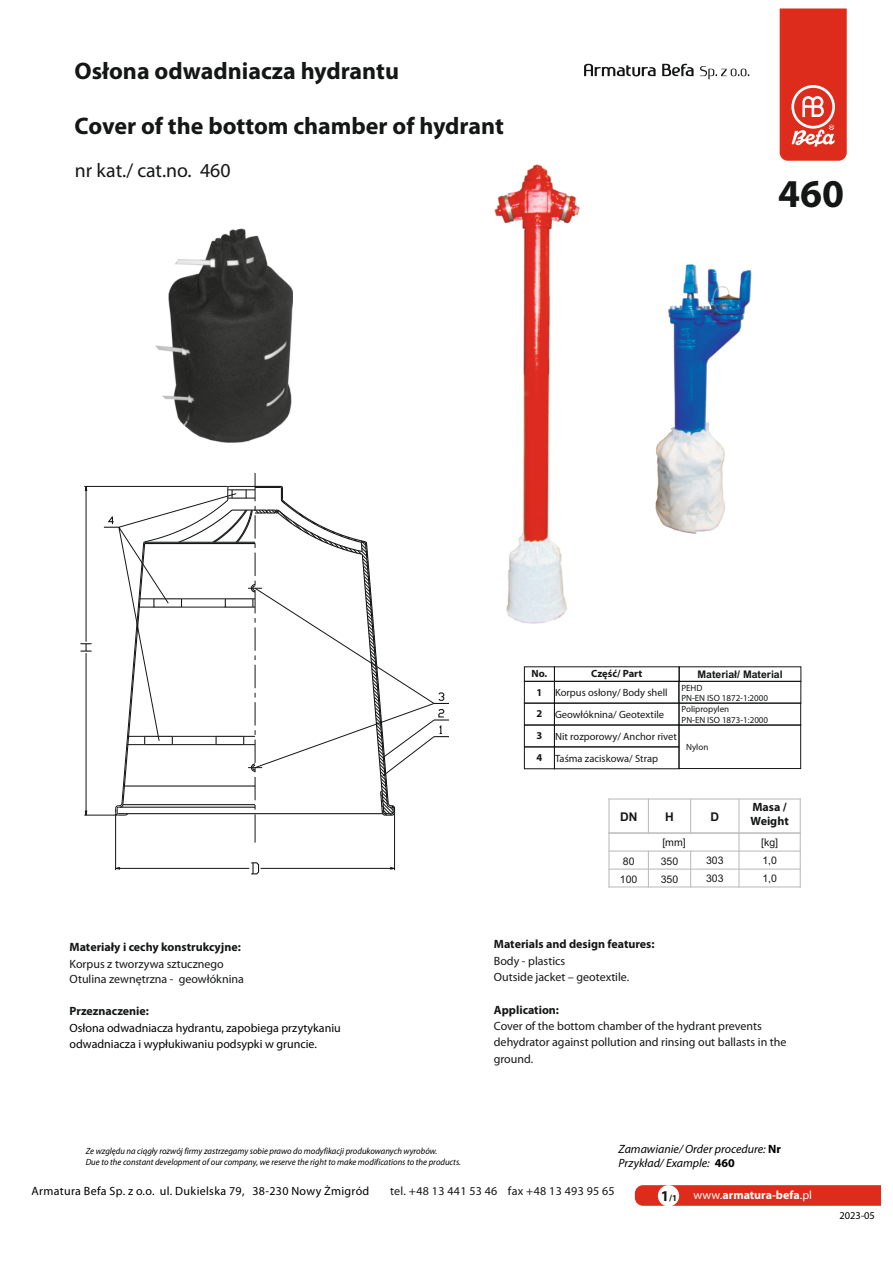
<style>
.page{position:relative;width:893px;height:1263px;background:#fff}
.page>*{position:absolute;margin:0;border:0;box-sizing:border-box;transform-origin:0 0}
.t1{font:700 39.6px "Myriad Pro";color:#151616}
.t2{font:700 24px "Myriad Pro";color:#151616}
.t3{font:19.8px "Myriad Pro";color:#151616}
.t4{font:700 15px "Myriad Pro";color:#151616}
.t5{font:12px/16.4px "Myriad Pro";color:#151616}
.t6{font:700 12px "Myriad Pro";color:#151616}
.t7{font:12px/16.4px "Myriad Pro";color:#000}
.t8{font:12px "Myriad Pro";letter-spacing:.025em;color:#000}
.t9{font:italic 12px/14.4px "Myriad Pro";color:#000}
.t10{font:12px "Myriad Pro";letter-spacing:.025em;color:#151616}
.t11{font:700 12px "Myriad Pro";color:#fff}
.t12{font:700 12px "Arial";color:#151616}
.t13{font:10.5px/21.9px "Myriad Pro";color:#151616}
.t14{font:10.5px "Arial";color:#151616}
.t15{font:700 10.5px "Arial";color:#151616}
.t16{font:700 10.5px "Myriad Pro";color:#151616}
.t17{font:10.5px "Myriad Pro";color:#000}
.t18{font:italic 9px/10.8px "Myriad Pro";color:#000;scale:.96 1}
.t19{font:9px/10.8px "Myriad Pro";color:#151616}
.t20{font:700 9px "Myriad Pro";color:#151616}
.s1{font-weight:700}
.s2{font-weight:700;font-style:normal}
.s3{font-weight:400}
</style>
<div class="page">
<svg style="left:584px;top:64px;width:110px;height:12px"></svg>
<svg style="left:700px;top:66px;width:49px;height:13px"></svg>
<svg style="left:780px;top:9px;width:67px;height:152px;background:#e03f32"></svg>
<svg style="left:635px;top:1185px;width:246px;height:21px;background:#dd3022"></svg>
<div style="left:658px;top:1185px;width:21px;height:21px;background:#fff;border-radius:50%"></div>
<div style="left:524px;top:681px;width:31px;height:22px;border:1px solid #151616"></div>
<div style="left:554px;top:681px;width:125px;height:22px;border:1px solid #151616"></div>
<div style="left:679px;top:681px;width:122px;height:22px;border:1px solid #151616"></div>
<div style="left:524px;top:703px;width:31px;height:22px;border:1px solid #151616"></div>
<div style="left:554px;top:703px;width:125px;height:22px;border:1px solid #151616"></div>
<div style="left:679px;top:703px;width:122px;height:22px;border:1px solid #151616"></div>
<div style="left:524px;top:725px;width:31px;height:22px;border:1px solid #151616"></div>
<div style="left:554px;top:725px;width:125px;height:22px;border:1px solid #151616"></div>
<hr style="left:115px;top:814px;width:1px;height:56px;background:#151616">
<hr style="left:394px;top:814px;width:1px;height:56px;background:#151616">
<hr style="left:120px;top:868px;width:129px;height:1px;background:#151616">
<hr style="left:261px;top:868px;width:130px;height:1px;background:#151616">
<hr style="left:84px;top:815px;width:33px;height:1px;background:#151616">
<hr style="left:84px;top:486px;width:144px;height:1px;background:#151616">
<hr style="left:86px;top:653px;width:1px;height:158px;background:#151616">
<hr style="left:86px;top:490px;width:1px;height:152px;background:#151616">
<svg style="left:251px;top:862px;width:9px;height:13px"></svg>
<svg style="left:81px;top:643px;width:11px;height:9px"></svg>
<svg style="left:104px;top:473px;width:345px;height:369px"></svg>
<img style="left:655px;top:264px;width:97px;height:269px">
<img style="left:495px;top:164px;width:85px;height:460px">
<img style="left:156px;top:228px;width:137px;height:215px">
<div style="left:679px;top:725px;width:122px;height:44px;border:1px solid #151616"></div>
<hr style="left:608px;top:798px;width:2px;height:89px;background:#bfbfbf">
<hr style="left:648px;top:850px;width:1px;height:37px;background:#bfbfbf">
<hr style="left:648px;top:798px;width:1px;height:36px;background:#bfbfbf">
<hr style="left:690px;top:850px;width:1px;height:37px;background:#bfbfbf">
<hr style="left:690px;top:798px;width:1px;height:36px;background:#bfbfbf">
<hr style="left:738px;top:798px;width:2px;height:89px;background:#bfbfbf">
<hr style="left:800px;top:798px;width:1px;height:89px;background:#bfbfbf">
<hr style="left:608px;top:886px;width:193px;height:1px;background:#bfbfbf">
<hr style="left:608px;top:868px;width:193px;height:2px;background:#bfbfbf">
<hr style="left:608px;top:850px;width:193px;height:2px;background:#bfbfbf">
<hr style="left:608px;top:832px;width:193px;height:2px;background:#bfbfbf">
<hr style="left:608px;top:798px;width:193px;height:1px;background:#bfbfbf">
<h2 class="t2" style="left:75px;top:61px;width:326px">Osłona odwadniacza hydrantu</h2>
<h2 class="t2" style="left:75px;top:116px;width:431px">Cover of the bottom chamber of hydrant</h2>
<h3 class="t3" style="left:75px;top:162px;width:157px">nr kat./ cat.no. 460</h3>
<h1 class="t1" style="left:778px;top:177px;width:67px">460</h1>
<p class="t6" style="left:70px;top:942px;width:173px">Materiały i cechy konstrukcyjne:</p>
<p class="t5" style="left:70px;top:957px;width:176px;line-height:15px">Korpus z tworzywa sztucznego<br>Otulina zewnętrzna - geowłóknina</p>
<p class="t6" style="left:70px;top:1006px;width:81px">Przeznaczenie:</p>
<p class="t7" style="left:70px;top:1020px;width:273px">Osłona odwadniacza hydrantu, zapobiega przytykaniu odwadniacza i wypłukiwaniu podsypki w gruncie.</p>
<p class="t18" style="left:86px;top:1146px;width:392px">Ze względu na ciągły rozwój firmy zastrzegamy sobie prawo do modyfikacji produkowanych wyrobów.<br>Due to the constant development of our company, we reserve the right to make modifications to the products.</p>
<p class="t16" style="left:532px;top:670px;width:17px">No.</p>
<p class="t16" style="left:591px;top:670px;width:53px">Część/ Part</p>
<p class="t15" style="left:697px;top:670px;width:87px">Materiał/ Material</p>
<p class="t13" style="left:536px;top:682px;width:133px"><span class="s1">1</span> Korpus osłony/ Body shell</p>
<p class="t19" style="left:681px;top:683px;width:88px">PEHD<br>PN-EN ISO 1872-1:2000</p>
<p class="t13" style="left:536px;top:704px;width:129px"><span class="s1">2</span> Geowłóknina/ Geotextile</p>
<p class="t19" style="left:682px;top:715px;width:88px">PN-EN ISO 1873-1:2000</p>
<p class="t19" style="left:682px;top:705px;width:49px">Polipropylen</p>
<p class="t13" style="left:536px;top:726px;width:142px"><span class="s1">3</span> Nit rozporowy/ Anchor rivet<br><span class="s1">4</span> Taśma zaciskowa/ Strap</p>
<p class="t19" style="left:686px;top:742px;width:24px">Nylon</p>
<p class="t6" style="left:752px;top:802px;width:36px">Masa /</p>
<p class="t12" style="left:620px;top:812px;width:19px">DN</p>
<p class="t12" style="left:665px;top:812px;width:10px">H</p>
<p class="t12" style="left:710px;top:812px;width:10px">D</p>
<p class="t6" style="left:750px;top:816px;width:40px">Weight</p>
<p class="t14" style="left:662px;top:838px;width:25px">[mm]</p>
<p class="t14" style="left:761px;top:838px;width:18px">[kg]</p>
<p class="t14" style="left:623px;top:857px;width:13px">80</p>
<p class="t14" style="left:661px;top:857px;width:19px">350</p>
<p class="t14" style="left:706px;top:856px;width:19px">303</p>
<p class="t14" style="left:762px;top:856px;width:16px">1,0</p>
<p class="t14" style="left:620px;top:875px;width:19px">100</p>
<p class="t14" style="left:661px;top:875px;width:19px">350</p>
<p class="t14" style="left:706px;top:874px;width:19px">303</p>
<p class="t14" style="left:762px;top:874px;width:16px">1,0</p>
<p class="t6" style="left:494px;top:939px;width:162px">Materials and design features:</p>
<p class="t5" style="left:494px;top:953px;width:73px">Body - plastics</p>
<p class="t5" style="left:494px;top:970px;width:137px">Outside jacket – geotextile.</p>
<p class="t5" style="left:494px;top:1019px;width:294px">Cover of the bottom chamber of the hydrant prevents dehydrator against pollution and rinsing out ballasts in the ground.</p>
<p class="t6" style="left:494px;top:1005px;width:67px">Application:</p>
<p class="t9" style="left:619px;top:1142px;width:164px">Zamawianie/ Order procedure: <span class="s2">Nr<br></span>Przykład/ Example: <span class="s2">460</span></p>
<p class="t8" style="left:32px;top:1186px;width:339px">Armatura Befa Sp. z o.o. ul. Dukielska 79, 38-230 Nowy Żmigród</p>
<p class="t10" style="left:390px;top:1186px;width:226px">tel. +48 13 441 53 46 fax +48 13 493 95 65</p>
<p class="t4" style="left:661px;top:1189px;width:10px">1</p>
<p class="t11" style="left:694px;top:1190px;width:120px"><span class="s3">www.</span>armatura-befa<span class="s3">.pl</span></p>
<p class="t20" style="left:669px;top:1194px;width:9px">/1</p>
<p class="t17" style="left:839px;top:1211px;width:37px">2023-05</p>
</div>
